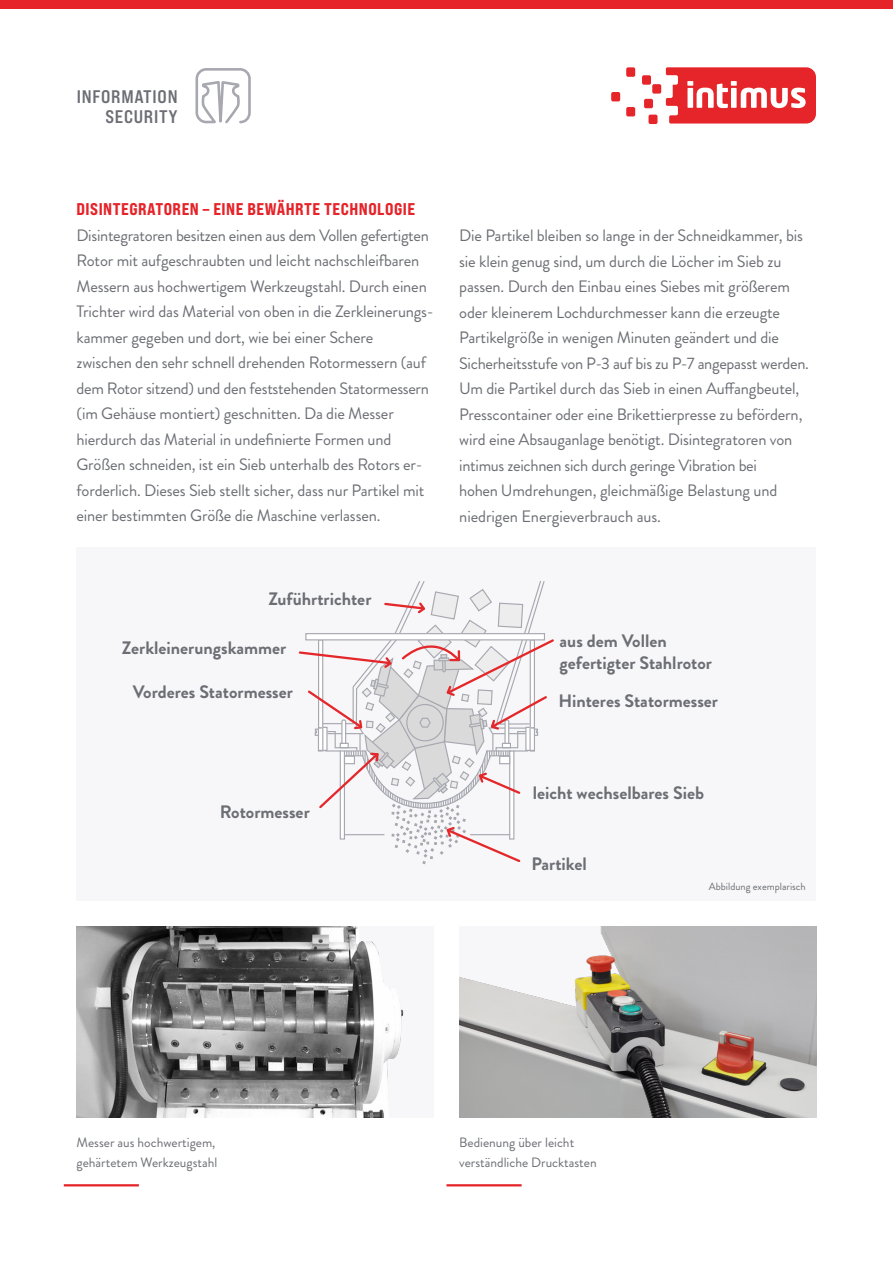
<style>
.page{position:relative;width:893px;height:1263px;background:#fff}
.page>*{position:absolute;margin:0;border:0;box-sizing:border-box;transform-origin:0 0}
.t1{font:18.15px/20.9px "Bebas Neue Pro Exp Bd";letter-spacing:.04em;color:#6c6e74;text-align:right}
.t2{font:700 18px/21.6px "Brandon Grotesque";color:#6c6e74}
.t3{font:16.95px "Bebas Neue Pro Exp Eb";letter-spacing:.03em;color:#e52329}
.t4{font:16.5px/25.5px "Brandon Grotesque";letter-spacing:-.01em;color:#6c6e74}
.t5{font:13.5px/19.5px "Brandon Grotesque";color:#6c6e74}
.t6{font:10.5px "Brandon Grotesque";color:#6c6e74}
</style>
<div class="page">
<div style="left:0;top:0;width:893px;height:8px;background:#e52329"></div>
<div style="left:626px;top:67px;width:9px;height:10px;background:#e52529;border-radius:2px"></div>
<div style="left:626px;top:107px;width:9px;height:9px;background:#e52529;border-radius:2px"></div>
<div style="left:611px;top:92px;width:9px;height:9px;background:#e52529;border-radius:2px"></div>
<div style="left:644px;top:99px;width:9px;height:9px;background:#e52529;border-radius:2px"></div>
<div style="left:648px;top:115px;width:9px;height:9px;background:#e52529;border-radius:2px"></div>
<div style="left:652px;top:84px;width:9px;height:10px;background:#e52529;border-radius:2px"></div>
<div style="left:642px;top:75px;width:9px;height:10px;background:#e52529;border-radius:2px"></div>
<svg style="left:666px;top:67px;width:150px;height:57px"></svg>
<svg style="left:195px;top:68px;width:56px;height:56px"></svg>
<img style="left:459px;top:926px;width:357px;height:191px">
<hr style="left:446px;top:1184px;width:76px;height:2px;background:#e52329">
<div style="left:77px;top:926px;width:357px;height:191px;background:#f7f7f9"></div>
<img style="left:77px;top:926px;width:327px;height:191px">
<hr style="left:64px;top:1184px;width:75px;height:2px;background:#e52329">
<div style="left:77px;top:547px;width:739px;height:354px;background:#f7f7f9"></div>
<svg style="left:298px;top:581px;width:256px;height:284px"></svg>
<p class="t1" style="left:77px;top:85px;width:102px">INFORMATION<br>SECURITY</p>
<p class="t3" style="left:77px;top:199px;width:340px">DISINTEGRATOREN – EINE BEWÄHRTE TECHNOLOGIE</p>
<p class="t4" style="left:77px;top:223px;width:359px">Disintegratoren besitzen einen aus dem Vollen gefertigten Rotor mit aufgeschraubten und leicht nachschleifbaren Messern aus hochwertigem Werkzeugstahl. Durch einen Trichter wird das Material von oben in die Zerkleinerungs&shy;kammer gegeben und dort, wie bei einer Schere<br>zwischen den sehr schnell drehenden Rotormessern (auf dem Rotor sitzend) und den feststehenden Statormessern (im Gehäuse montiert) geschnitten. Da die Messer hierdurch das Material in undefinierte Formen und Größen schneiden, ist ein Sieb unterhalb des Rotors er&shy;forderlich. Dieses Sieb stellt sicher, dass nur Partikel mit einer bestimmten Größe die Maschine verlassen.</p>
<p class="t4" style="left:459px;top:223px;width:351px">Die Partikel bleiben so lange in der Schneidkammer, bis sie klein genug sind, um durch die Löcher im Sieb zu passen. Durch den Einbau eines Siebes mit größerem oder kleinerem Lochdurchmesser kann die erzeugte Partikelgröße in wenigen Minuten geändert und die Sicherheitsstufe von P-3 auf bis zu P-7 angepasst werden.<br>Um die Partikel durch das Sieb in einen Auffangbeutel, Presscontainer oder eine Brikettierpresse zu befördern, wird eine Absauganlage benötigt. Disintegratoren von intimus zeichnen sich durch geringe Vibration bei<br>hohen Umdrehungen, gleichmäßige Belastung und niedrigen Energieverbrauch aus.</p>
<p class="t2" style="left:268px;top:588px;width:105px">Zuführtrichter</p>
<p class="t2" style="left:122px;top:638px;width:166px">Zerkleinerungskammer</p>
<p class="t2" style="left:133px;top:681px;width:162px">Vorderes Statormesser</p>
<p class="t2" style="left:220px;top:801px;width:91px">Rotormesser</p>
<p class="t2" style="left:560px;top:630px;width:154px">aus dem Vollen gefertigter Stahlrotor</p>
<p class="t2" style="left:558px;top:690px;width:161px">Hinteres Statormesser</p>
<p class="t2" style="left:533px;top:782px;width:173px">leicht wechselbares Sieb</p>
<p class="t2" style="left:531px;top:854px;width:57px">Partikel</p>
<p class="t6" style="left:709px;top:879px;width:99px">Abbildung exemplarisch</p>
<p class="t5" style="left:77px;top:1133px;width:142px">Messer aus hochwertigem, gehärtetem Werkzeugstahl</p>
<p class="t5" style="left:459px;top:1133px;width:139px">Bedienung über leicht verständliche Drucktasten</p>
</div>
